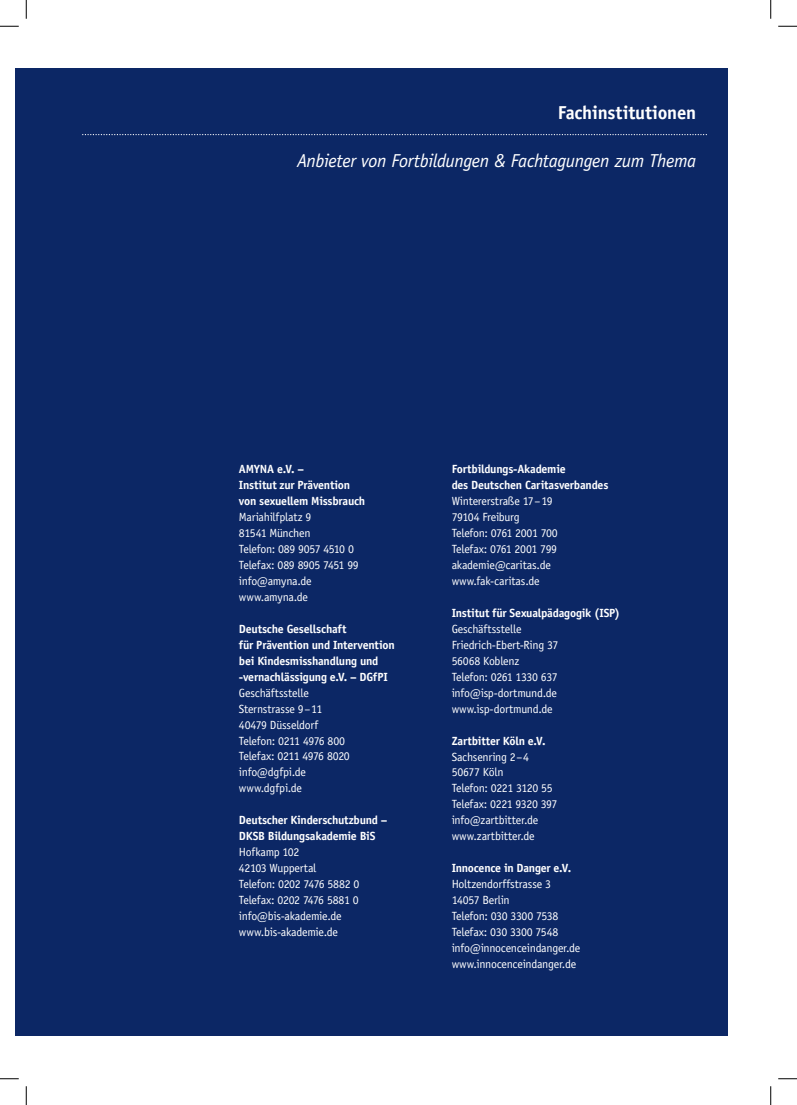
<style>
.page{position:relative;width:797px;height:1105px;background:#fff}
.page>*{position:absolute;margin:0;border:0;box-sizing:border-box;transform-origin:0 0}
.t1{font:italic 18.75px "Officina Sans Std";letter-spacing:-.02em;color:#fff}
.t2{font:700 18.75px "Officina Sans Std";letter-spacing:-.015em;color:#fff}
.t3{font:11.88px/16px "Officina Sans Std";letter-spacing:-.02em;color:#fff}
.t4{font:700 11.88px/16px "Officina Sans Std";letter-spacing:-.02em;color:#fff}
</style>
<div class="page">
<div style="left:16px;top:69px;width:712px;height:967px;background:#0c2765"></div>
<svg style="left:82px;top:134px;width:625px;height:1px"></svg>
<svg style="left:0;top:25px;width:19px;height:2px"></svg>
<svg style="left:778px;top:25px;width:19px;height:2px"></svg>
<svg style="left:0;top:1078px;width:19px;height:1px"></svg>
<svg style="left:778px;top:1078px;width:19px;height:1px"></svg>
<svg style="left:25px;top:0;width:2px;height:19px"></svg>
<svg style="left:25px;top:1086px;width:2px;height:19px"></svg>
<svg style="left:770px;top:0;width:1px;height:19px"></svg>
<svg style="left:770px;top:1086px;width:1px;height:19px"></svg>
<h1 class="t2" style="left:557px;top:101px;width:140px">Fachinstitutionen</h1>
<h1 class="t1" style="left:297px;top:149px;width:401px">Anbieter von Fortbildungen &amp; Fachtagungen zum Thema</h1>
<p class="t4" style="left:239px;top:461px;width:128px">AMYNA e.V. –<br>Institut zur Prävention von sexuellem Missbrauch</p>
<p class="t3" style="left:239px;top:509px;width:121px">Mariahilfplatz 9<br>81541 München<br>Telefon: 089 9057 4510 0<br>Telefax: 089 8905 7451 99 info@amyna.de www.amyna.de</p>
<p class="t4" style="left:239px;top:621px;width:157px">Deutsche Gesellschaft<br>für Prävention und Intervention bei Kindesmisshandlung und -vernachlässigung e.V. – DGfPI</p>
<p class="t3" style="left:239px;top:685px;width:112px">Geschäftsstelle<br>Sternstrasse 9–11<br>40479 Düsseldorf<br>Telefon: 0211 4976 800<br>Telefax: 0211 4976 8020 info@dgfpi.de www.dgfpi.de</p>
<p class="t4" style="left:239px;top:812px;width:150px">Deutscher Kinderschutzbund –<br>DKSB Bildungsakademie BiS</p>
<p class="t3" style="left:239px;top:844px;width:122px">Hofkamp 102<br>42103 Wuppertal<br>Telefon: 0202 7476 5882 0<br>Telefax: 0202 7476 5881 0 info@bis-akademie.de www.bis-akademie.de</p>
<p class="t4" style="left:451px;top:461px;width:158px">Fortbildungs-Akademie<br>des Deutschen Caritasverbandes</p>
<p class="t3" style="left:451px;top:493px;width:108px">Wintererstraße 17–19<br>79104 Freiburg<br>Telefon: 0761 2001 700<br>Telefax: 0761 2001 799 akademie@caritas.de www.fak-caritas.de</p>
<p class="t4" style="left:451px;top:605px;width:170px">Institut für Sexualpädagogik (ISP)</p>
<p class="t3" style="left:451px;top:621px;width:108px">Geschäftsstelle<br>Friedrich-Ebert-Ring 37<br>56068 Koblenz<br>Telefon: 0261 1330 637 info@isp-dortmund.de www.isp-dortmund.de</p>
<p class="t4" style="left:451px;top:732px;width:95px">Zartbitter Köln e.V.</p>
<p class="t3" style="left:451px;top:748px;width:107px">Sachsenring 2–4<br>50677 Köln<br>Telefon: 0221 3120 55<br>Telefax: 0221 9320 397 info@zartbitter.de www.zartbitter.de</p>
<p class="t4" style="left:451px;top:860px;width:121px">Innocence in Danger e.V.</p>
<p class="t3" style="left:451px;top:876px;width:130px">Holtzendorffstrasse 3<br>14057 Berlin<br>Telefon: 030 3300 7538<br>Telefax: 030 3300 7548 info@innocenceindanger.de www.innocenceindanger.de</p>
</div>
